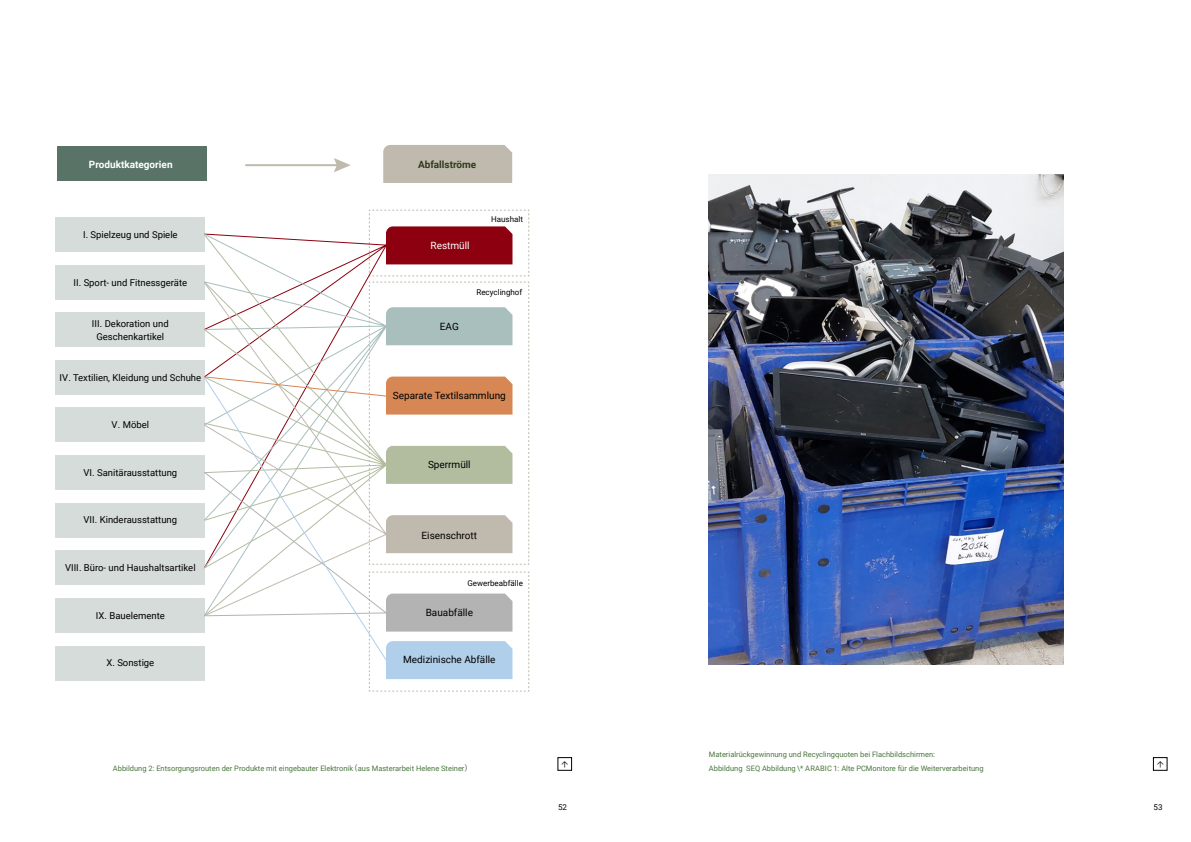
<style>
.page{position:relative;width:1191px;height:842px;background:#fff}
.page>*{position:absolute;margin:0;border:0;box-sizing:border-box;transform-origin:0 0}
.t1{font:10px "Roboto";color:#000}
.t2{font:700 10px "Roboto";color:#fff}
.t3{font:700 10px "Roboto";color:#2f3b1c}
.t4{font:10px "Roboto";color:#fff}
.t5{font:9.5px/13.3px "Roboto";color:#000;text-align:center}
.t6{font:8px "Roboto";color:#000}
.t7{font:7.5px/13.2px "Roboto";color:#49763d}
</style>
<div class="page">
<div style="left:557px;top:757px;width:15px;height:13px;border:1px solid #000"></div>
<div style="left:1153px;top:757px;width:14px;height:13px;border:1px solid #000"></div>
<img style="left:709px;top:175px;width:354px;height:490px">
<div style="left:57px;top:147px;width:149px;height:34px;background:#597366"></div>
<div style="left:55px;top:217px;width:149px;height:34px;background:#d5dcd9"></div>
<div style="left:55px;top:265px;width:149px;height:34px;background:#d5dcd9"></div>
<div style="left:55px;top:313px;width:149px;height:34px;background:#d5dcd9"></div>
<div style="left:55px;top:360px;width:149px;height:34px;background:#d5dcd9"></div>
<div style="left:55px;top:408px;width:149px;height:34px;background:#d5dcd9"></div>
<div style="left:55px;top:456px;width:149px;height:34px;background:#d5dcd9"></div>
<div style="left:55px;top:503px;width:149px;height:34px;background:#d5dcd9"></div>
<div style="left:55px;top:551px;width:149px;height:34px;background:#d5dcd9"></div>
<div style="left:55px;top:598px;width:149px;height:34px;background:#d5dcd9"></div>
<div style="left:55px;top:646px;width:149px;height:34px;background:#d5dcd9"></div>
<div style="left:383px;top:145px;width:129px;height:38px;background:#bfbaad"></div>
<svg style="left:203px;top:209px;width:327px;height:483px"></svg>
<hr style="left:245px;top:164px;width:94px;height:2px;background:#bfbaad">
<svg style="left:334px;top:158px;width:17px;height:14px"></svg>
<h1 class="t2" style="left:89px;top:157px;width:85px">Produktkategorien</h1>
<h1 class="t3" style="left:418px;top:158px;width:60px">Abfallströme</h1>
<p class="t5" style="left:83px;top:228px;width:96px">I. Spielzeug und Spiele</p>
<h1 class="t4" style="left:430px;top:238px;width:41px">Restmüll</h1>
<p class="t6" style="left:491px;top:213px;width:33px">Haushalt</p>
<p class="t5" style="left:73px;top:276px;width:115px">II. Sport- und Fitnessgeräte</p>
<p class="t5" style="left:92px;top:316px;width:78px">III. Dekoration und<br>Geschenkartikel</p>
<p class="t5" style="left:59px;top:371px;width:143px">IV. Textilien, Kleidung und Schuhe</p>
<p class="t5" style="left:112px;top:418px;width:39px">V. Möbel</p>
<p class="t5" style="left:83px;top:466px;width:95px">VI. Sanitärausstattung</p>
<p class="t5" style="left:83px;top:513px;width:95px">VII. Kinderausstattung</p>
<p class="t5" style="left:65px;top:561px;width:132px">VIII. Büro- und Haushaltsartikel</p>
<p class="t5" style="left:96px;top:608px;width:71px">IX. Bauelemente</p>
<p class="t5" style="left:106px;top:656px;width:49px">X. Sonstige</p>
<h1 class="t1" style="left:440px;top:319px;width:20px">EAG</h1>
<p class="t6" style="left:476px;top:286px;width:47px">Recyclinghof</p>
<h1 class="t1" style="left:393px;top:388px;width:114px">Separate Textilsammlung</h1>
<h1 class="t1" style="left:428px;top:458px;width:44px">Sperrmüll</h1>
<h1 class="t1" style="left:421px;top:528px;width:57px">Eisenschrott</h1>
<p class="t6" style="left:467px;top:578px;width:57px">Gewerbeabfälle</p>
<h1 class="t1" style="left:426px;top:606px;width:49px">Bauabfälle</h1>
<h1 class="t1" style="left:403px;top:652px;width:94px">Medizinische Abfälle</h1>
<p class="t7" style="left:113px;top:761px;width:356px">Abbildung 2: Entsorgungsrouten der Produkte mit eingebauter Elektronik (aus Masterarbeit Helene Steiner)</p>
<p class="t7" style="left:709px;top:748px;width:276px">Materialrückgewinnung und Recyclingquoten bei Flachbildschirmen:<br>Abbildung SEQ Abbildung \* ARABIC 1: Alte PCMonitore für die Weiterverarbeitung</p>
<p class="t6" style="left:558px;top:802px;width:10px">52</p>
<p class="t6" style="left:1153px;top:802px;width:10px">53</p>
</div>
